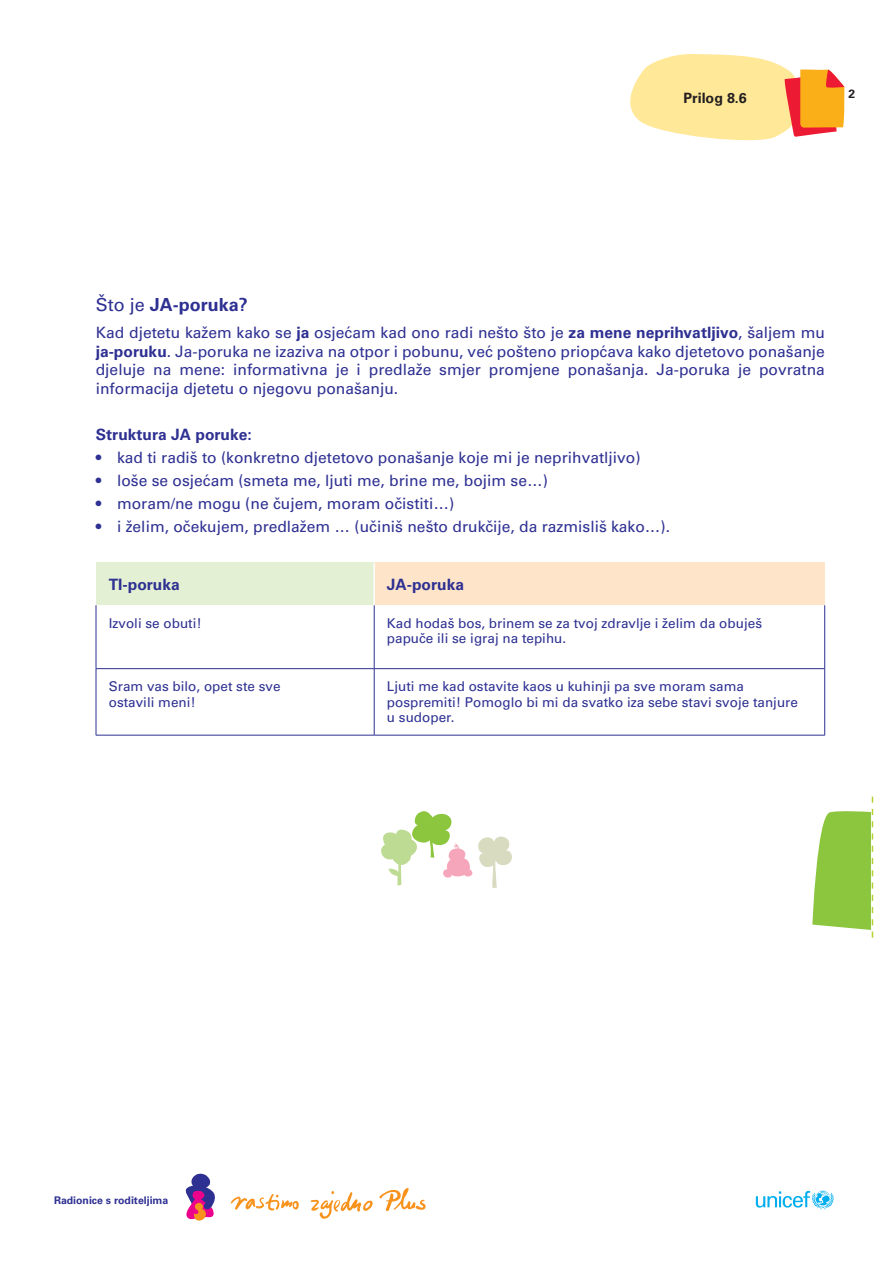
<style>
.page{position:relative;width:893px;height:1263px;background:#fff}
.page>*{position:absolute;margin:0;border:0;box-sizing:border-box;transform-origin:0 0}
.PR-podnaslov_12{font:700 18px "Univers LT Std 65";color:#2e3092}
.PR-tekst_10_4{font:15.6px/18.8px "Univers LT Std";color:#2e3092;text-align:justify}
.PR-bullets{font:15.6px "Univers LT Std";color:#2e3092}
.PR-tekst_10_4-2{font:700 15.6px "Univers LT Std 65";color:#2e3092}
.PR-tablica_bold{font:700 15.6px "Univers LT Std 65";color:#2e3092}
.PR-prilog_X_X_naslov{font:700 14.25px "Univers LT Std 65";color:#231f20}
.PR-tablica{font:13.5px/15.6px "Univers LT Std";color:#2e3092}
.t1{font:700 12px "Univers LT Std 65";color:#231f20}
.t2{font:700 10.5px "Univers LT Std 65";color:#2e3092}
.s1{font-family:"Univers LT Std";font-weight:400}
.s2{font-family:"Univers LT Std 65";font-weight:700}
</style>
<div class="page">
<svg style="left:185px;top:1173px;width:30px;height:48px"></svg>
<svg style="left:231px;top:1191px;width:142px;height:28px"></svg>
<svg style="left:379px;top:1188px;width:47px;height:23px"></svg>
<svg style="left:756px;top:1191px;width:78px;height:18px"></svg>
<div style="left:96px;top:563px;width:278px;height:42px;background:#e4f0d4"></div>
<div style="left:374px;top:563px;width:451px;height:42px;background:#fee5ca"></div>
<hr style="left:373px;top:563px;width:2px;height:42px;background:#fff">
<hr style="left:96px;top:605px;width:1px;height:63px;background:#2e3092">
<hr style="left:374px;top:605px;width:1px;height:63px;background:#2e3092">
<hr style="left:824px;top:605px;width:1px;height:63px;background:#2e3092">
<hr style="left:96px;top:669px;width:1px;height:66px;background:#2e3092">
<hr style="left:96px;top:668px;width:278px;height:1px;background:#2e3092">
<hr style="left:96px;top:735px;width:278px;height:1px;background:#2e3092">
<hr style="left:374px;top:669px;width:1px;height:66px;background:#2e3092">
<hr style="left:824px;top:669px;width:1px;height:66px;background:#2e3092">
<hr style="left:374px;top:668px;width:451px;height:1px;background:#2e3092">
<hr style="left:374px;top:735px;width:451px;height:1px;background:#2e3092">
<svg style="left:381px;top:811px;width:131px;height:77px"></svg>
<svg style="left:630px;top:54px;width:214px;height:87px"></svg>
<svg style="left:812px;top:797px;width:62px;height:141px"></svg>
<p class="PR-prilog_X_X_naslov" style="left:683px;top:90px;width:65px">Prilog 8.6</p>
<p class="t1" style="left:848px;top:87px;width:8px">2</p>
<p class="PR-podnaslov_12" style="left:96px;top:294px;width:154px"><span class="s1">Što je</span> JA-poruka?</p>
<p class="PR-tekst_10_4" style="left:96px;top:323px;width:731px">Kad djetetu kažem kako se <span class="s2">ja</span> osjećam kad ono radi nešto što je <span class="s2">za mene neprihvatljivo</span>, šaljem mu <span class="s2">ja-poruku</span>. Ja-poruka ne izaziva na otpor i pobunu, već pošteno priopćava kako djetetovo ponašanje djeluje na mene: informativna je i predlaže smjer promjene ponašanja. Ja-poruka je povratna informacija djetetu o njegovu ponašanju.</p>
<p class="PR-tekst_10_4-2" style="left:96px;top:425px;width:158px">Struktura JA poruke:</p>
<p class="PR-bullets" style="left:96px;top:448px;width:546px">• kad ti radiš to (konkretno djetetovo ponašanje koje mi je neprihvatljivo)</p>
<p class="PR-bullets" style="left:96px;top:471px;width:454px">• loše se osjećam (smeta me, ljuti me, brine me, bojim se…)</p>
<p class="PR-bullets" style="left:96px;top:494px;width:360px">• moram/ne mogu (ne čujem, moram očistiti…)</p>
<p class="PR-bullets" style="left:96px;top:517px;width:576px">• i želim, očekujem, predlažem … (učiniš nešto drukčije, da razmisliš kako…).</p>
<p class="PR-tablica_bold" style="left:109px;top:575px;width:73px">TI-poruka</p>
<p class="PR-tablica_bold" style="left:387px;top:575px;width:79px">JA-poruka</p>
<p class="PR-tablica" style="left:109px;top:615px;width:95px">Izvoli se obuti!</p>
<p class="PR-tablica" style="left:387px;top:615px;width:377px">Kad hodaš bos, brinem se za tvoj zdravlje i želim da obuješ papuče ili se igraj na tepihu.</p>
<p class="PR-tablica" style="left:109px;top:679px;width:173px">Sram vas bilo, opet ste sve ostavili meni!</p>
<p class="PR-tablica" style="left:387px;top:679px;width:413px">Ljuti me kad ostavite kaos u kuhinji pa sve moram sama pospremiti! Pomoglo bi mi da svatko iza sebe stavi svoje tanjure u sudoper.</p>
<p class="t2" style="left:54px;top:1194px;width:116px">Radionice s roditeljima</p>
</div>
